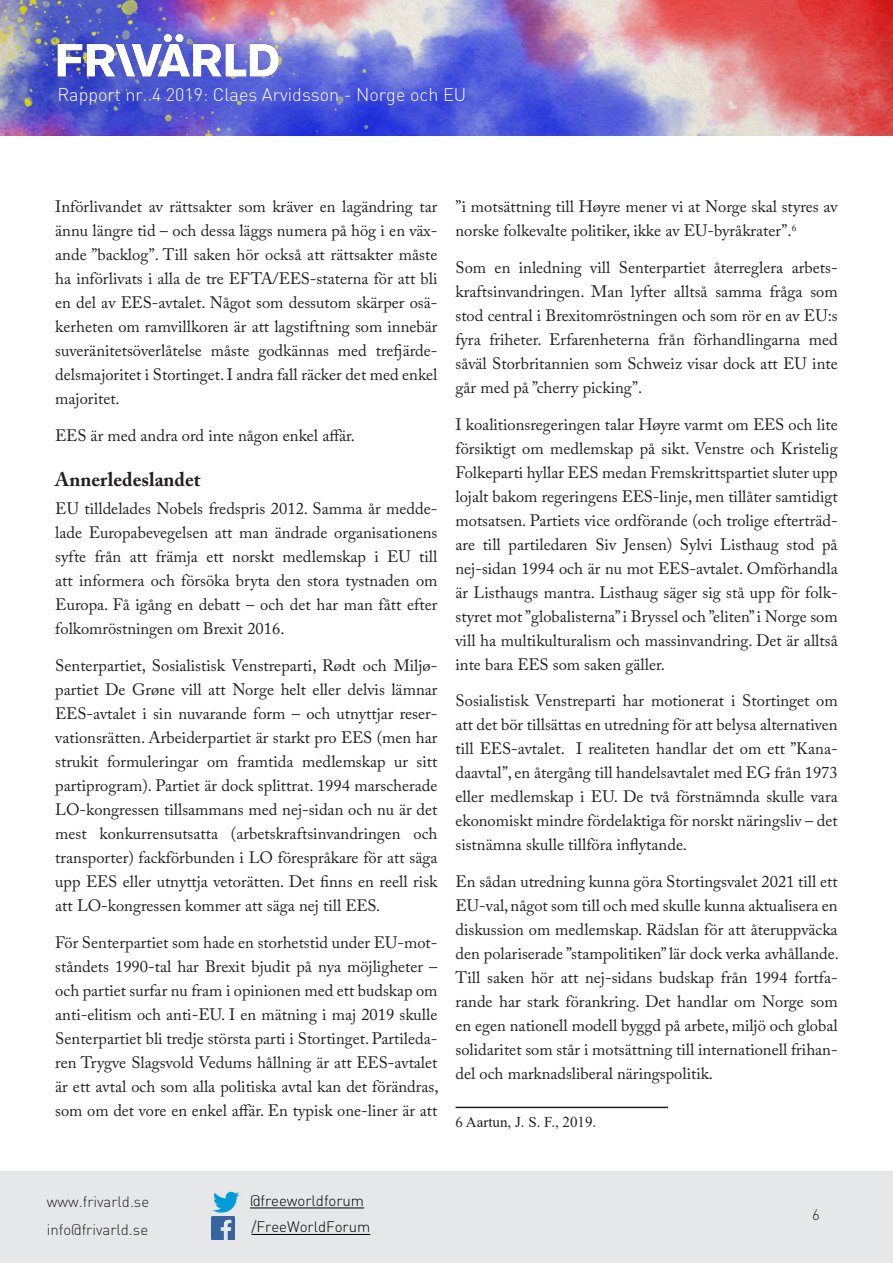
<style>
.page{position:relative;width:893px;height:1263px;background:#fff}
.page>*{position:absolute;margin:0;border:0;box-sizing:border-box;transform-origin:0 0}
.UNderrubrik{font:700 19.5px "Adobe Caslon Pro";color:#231f20}
.t1{font:300 18px "DIN";color:#fff}
.Brödtext{font:16.5px/24px "Adobe Caslon Pro";color:#231f20;text-align:justify}
.t2{font:300 15px/28.2px "DIN";color:#231f20}
.t3{font:300 15px/26.5px "DIN";color:#000}
.Fotnotstext{font:15px "Times New Roman";color:#231f20}
.s1{font-family:"Adobe Caslon Pro"}
</style>
<div class="page">
<img style="left:0;top:1px;width:893px;height:135px">
<img style="left:55px;top:33px;width:226px;height:48px">
<div style="left:0;top:1172px;width:893px;height:91px;background:#e6e7e9"></div>
<hr style="left:250px;top:1207px;width:114px;height:1px;background:#000">
<hr style="left:251px;top:1234px;width:119px;height:1px;background:#000">
<img style="left:213px;top:1191px;width:27px;height:22px">
<img style="left:211px;top:1216px;width:24px;height:24px">
<hr style="left:455px;top:1107px;width:213px;height:1px;background:#231f20">
<p class="t1" style="left:57px;top:83px;width:410px">Rapport nr. 4 2019: Claes Arvidsson - Norge och EU</p>
<p class="Brödtext" style="left:55px;top:194px;width:384px">Införlivandet av rättsakter som kräver en lagändring tar ännu längre tid – och dessa läggs numera på hög i en väx&shy;ande ”backlog”. Till saken hör också att rättsakter måste ha införlivats i alla de tre EFTA/EES-staterna för att bli en del av EES-avtalet. Något som dessutom skärper osä&shy;kerheten om ramvillkoren är att lagstiftning som innebär suveränitetsöverlåtelse måste godkännas med trefjärde&shy;delsmajoritet i Stortinget. I andra fall räcker det med enkel majoritet.</p>
<p class="Brödtext" style="left:55px;top:423px;width:301px">EES är med andra ord inte någon enkel affär.</p>
<p class="UNderrubrik" style="left:55px;top:468px;width:147px">Annerledeslandet</p>
<p class="Brödtext" style="left:55px;top:497px;width:384px">EU tilldelades Nobels fredspris 2012. Samma år medde&shy;lade Europabevegelsen att man ändrade organisationens syfte från att främja ett norskt medlemskap i EU till att informera och försöka bryta den stora tystnaden om Europa. Få igång en debatt – och det har man fått efter folkomröstningen om Brexit 2016.</p>
<p class="Brödtext" style="left:55px;top:653px;width:384px">Senterpartiet, Sosialistisk Venstreparti, Rødt och Miljø&shy;partiet De Grøne vill att Norge helt eller delvis lämnar EES-avtalet i sin nuvarande form – och utnyttjar reser&shy;vationsrätten. Arbeiderpartiet är starkt pro EES (men har strukit formuleringar om framtida medlemskap ur sitt partiprogram). Partiet är dock splittrat. 1994 marscherade LO-kongressen tillsammans med nej-sidan och nu är det mest konkurrensutsatta (arbetskraftsinvandringen och transporter) fackförbunden i LO förespråkare för att säga upp EES eller utnyttja vetorätten. Det finns en reell risk att LO-kongressen kommer att säga nej till EES.</p>
<p class="Brödtext" style="left:55px;top:930px;width:385px">För Senterpartiet som hade en storhetstid under EU-mot&shy;ståndets 1990-tal har Brexit bjudit på nya möjligheter – och partiet surfar nu fram i opinionen med ett budskap om anti-elitism och anti-EU. I en mätning i maj 2019 skulle Senterpartiet bli tredje största parti i Stortinget. Partileda&shy;ren Trygve Slagsvold Vedums hållning är att EES-avtalet är ett avtal och som alla politiska avtal kan det förändras, som om det vore en enkel affär. En typisk one-liner är att</p>
<p class="Brödtext" style="left:455px;top:194px;width:384px">”i motsättning till Høyre mener vi at Norge skal styres av norske folkevalte politiker, ikke av EU-byråkrater”.<sup>6</sup></p>
<p class="Brödtext" style="left:455px;top:255px;width:384px">Som en inledning vill Senterpartiet återreglera arbets&shy;kraftsinvandringen. Man lyfter alltså samma fråga som stod central i Brexitomröstningen och som rör en av EU:s fyra friheter. Erfarenheterna från förhandlingarna med såväl Storbritannien som Schweiz visar dock att EU inte går med på ”cherry picking”.</p>
<p class="Brödtext" style="left:455px;top:412px;width:384px">I koalitionsregeringen talar Høyre varmt om EES och lite försiktigt om medlemskap på sikt. Venstre och Kristelig Folkeparti hyllar EES medan Fremskrittspartiet sluter upp lojalt bakom regeringens EES-linje, men tillåter samtidigt motsatsen. Partiets vice ordförande (och trolige efterträd&shy;are till partiledaren Siv Jensen) Sylvi Listhaug stod på nej-sidan 1994 och är nu mot EES-avtalet. Omförhandla är Listhaugs mantra. Listhaug säger sig stå upp för folk&shy;styret mot ”globalisterna” i Bryssel och ”eliten” i Norge som vill ha multikulturalism och massinvandring. Det är alltså inte bara EES som saken gäller.</p>
<p class="Brödtext" style="left:455px;top:689px;width:384px">Sosialistisk Venstreparti har motionerat i Stortinget om att det bör tillsättas en utredning för att belysa alternativen till EES-avtalet. I realiteten handlar det om ett ”Kana&shy;daavtal”, en återgång till handelsavtalet med EG från 1973 eller medlemskap i EU. De två förstnämnda skulle vara ekonomiskt mindre fördelaktiga för norskt näringsliv – det sistnämna skulle tillföra inflytande.</p>
<p class="Brödtext" style="left:455px;top:869px;width:385px">En sådan utredning kunna göra Stortingsvalet 2021 till ett EU-val, något som till och med skulle kunna aktualisera en diskussion om medlemskap. Rädslan för att återuppväcka den polariserade ”stampolitiken” lär dock verka avhållande.<br>Till saken hör att nej-sidans budskap från 1994 fortfa&shy;rande har stark förankring. Det handlar om Norge som en egen nationell modell byggd på arbete, miljö och global solidaritet som står i motsättning till internationell frihan&shy;del och marknadsliberal näringspolitik.</p>
<p class="Fotnotstext" style="left:455px;top:1111px;width:142px"><span class="s1">6</span> Aartun, J. S. F., 2019.</p>
<p class="t2" style="left:47px;top:1187px;width:104px">www.frivarld.se info@frivarld.se</p>
<p class="t3" style="left:250px;top:1187px;width:122px">@freeworldforum /FreeWorldForum</p>
<p class="t2" style="left:812px;top:1200px;width:9px">6</p>
</div>
